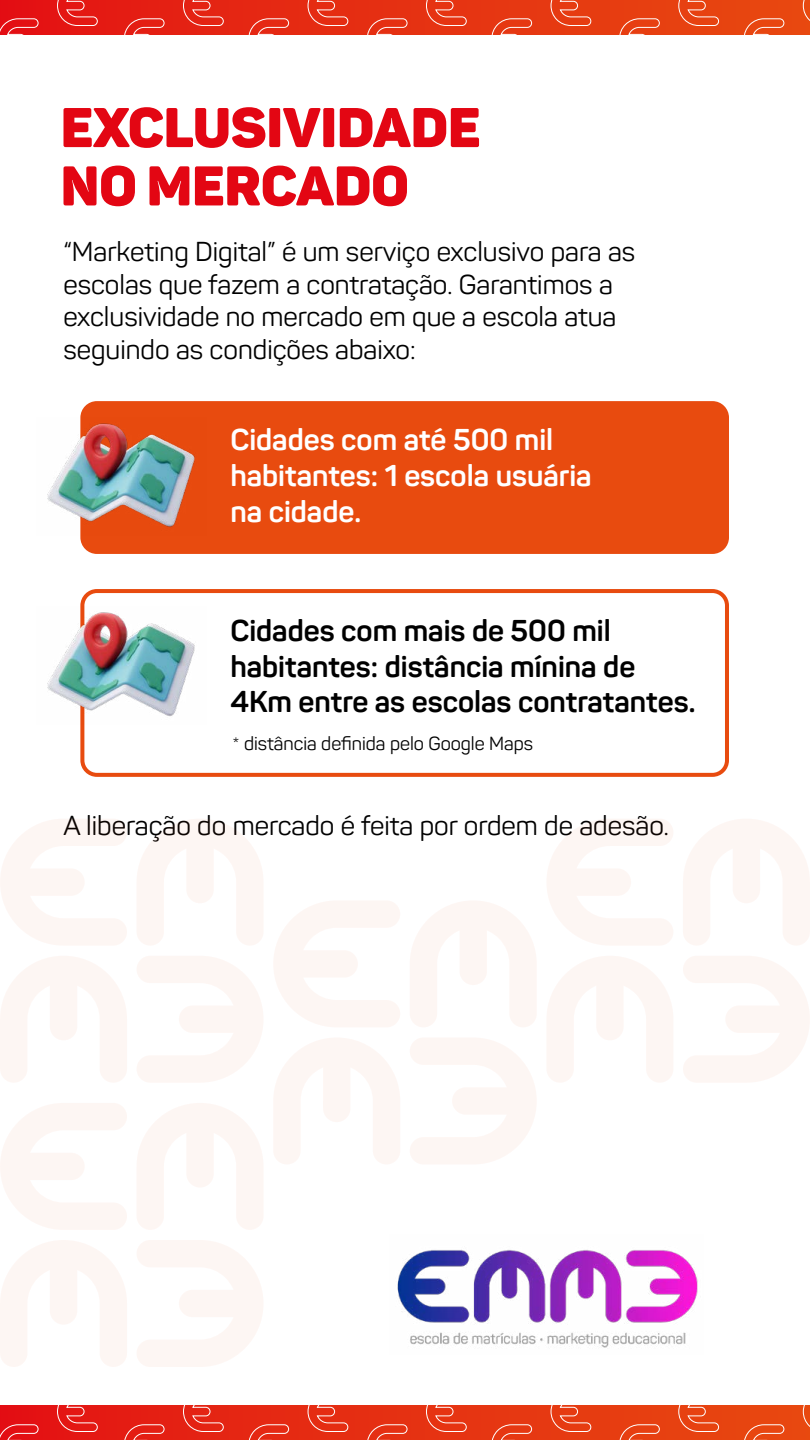
<style>
.page{position:relative;width:810px;height:1440px;background:#fff}
.page>*{position:absolute;margin:0;border:0;box-sizing:border-box;transform-origin:0 0}
.t1{font:900 55.05px/58.3px "Panton";color:#e30613}
.t2{font:700 29.7px/35.6px "Panton";color:#000}
.t3{font:700 29.7px/35.6px "Panton";color:#fff}
.t4{font:27px/32.4px "Panton";color:#000}
.t5{font:18.75px "Panton";color:#000}
</style>
<div class="page">
<div style="left:0;top:1406px;width:810px;height:34px;background:linear-gradient(to right,#e31414,#e84b10)"></div>
<svg style="left:803px;top:1406px;width:7px;height:26px"></svg>
<svg style="left:550px;top:1406px;width:42px;height:26px"></svg>
<svg style="left:307px;top:1406px;width:42px;height:26px"></svg>
<svg style="left:57px;top:1406px;width:41px;height:26px"></svg>
<svg style="left:678px;top:1406px;width:41px;height:26px"></svg>
<svg style="left:426px;top:1406px;width:41px;height:26px"></svg>
<svg style="left:183px;top:1406px;width:41px;height:26px"></svg>
<svg style="left:743px;top:1424px;width:42px;height:16px"></svg>
<svg style="left:491px;top:1424px;width:41px;height:16px"></svg>
<svg style="left:248px;top:1424px;width:41px;height:16px"></svg>
<svg style="left:0;top:1424px;width:39px;height:16px"></svg>
<svg style="left:619px;top:1424px;width:41px;height:16px"></svg>
<svg style="left:367px;top:1424px;width:41px;height:16px"></svg>
<svg style="left:124px;top:1424px;width:41px;height:16px"></svg>
<div style="left:0;top:0;width:810px;height:34px;background:linear-gradient(to right,#e31414,#e84b10)"></div>
<svg style="left:803px;top:0;width:7px;height:26px"></svg>
<svg style="left:550px;top:0;width:42px;height:26px"></svg>
<svg style="left:307px;top:0;width:42px;height:26px"></svg>
<svg style="left:57px;top:0;width:41px;height:26px"></svg>
<svg style="left:678px;top:0;width:41px;height:26px"></svg>
<svg style="left:426px;top:0;width:41px;height:26px"></svg>
<svg style="left:183px;top:0;width:41px;height:26px"></svg>
<svg style="left:743px;top:18px;width:42px;height:16px"></svg>
<svg style="left:491px;top:18px;width:41px;height:16px"></svg>
<svg style="left:248px;top:18px;width:41px;height:16px"></svg>
<svg style="left:0;top:18px;width:39px;height:16px"></svg>
<svg style="left:619px;top:18px;width:41px;height:16px"></svg>
<svg style="left:367px;top:18px;width:41px;height:16px"></svg>
<svg style="left:124px;top:18px;width:41px;height:16px"></svg>
<div style="left:82px;top:403px;width:645px;height:149px;background:#e84b0f;border-radius:15px"></div>
<div style="left:80px;top:401px;width:649px;height:153px;border:4px solid #e84b0f;border-radius:15px"></div>
<div style="left:80px;top:589px;width:649px;height:188px;border:4px solid #e84b0f;border-radius:15px"></div>
<img style="left:47px;top:418px;width:148px;height:117px">
<img style="left:47px;top:607px;width:148px;height:117px">
<img style="left:397px;top:1249px;width:301px;height:99px">
<svg style="left:0;top:819px;width:127px;height:126px"></svg>
<svg style="left:0;top:956px;width:127px;height:126px"></svg>
<svg style="left:137px;top:956px;width:126px;height:126px"></svg>
<svg style="left:137px;top:819px;width:126px;height:126px"></svg>
<svg style="left:274px;top:901px;width:126px;height:126px"></svg>
<svg style="left:274px;top:1038px;width:126px;height:126px"></svg>
<svg style="left:410px;top:1038px;width:126px;height:126px"></svg>
<svg style="left:410px;top:901px;width:126px;height:126px"></svg>
<svg style="left:547px;top:819px;width:126px;height:126px"></svg>
<svg style="left:547px;top:956px;width:126px;height:126px"></svg>
<svg style="left:683px;top:956px;width:127px;height:126px"></svg>
<svg style="left:683px;top:819px;width:127px;height:126px"></svg>
<svg style="left:0;top:1103px;width:127px;height:127px"></svg>
<svg style="left:0;top:1240px;width:127px;height:127px"></svg>
<svg style="left:137px;top:1240px;width:126px;height:127px"></svg>
<svg style="left:137px;top:1103px;width:126px;height:127px"></svg>
<h1 class="t1" style="left:61px;top:98px;width:421px">EXCLUSIVIDADE<br>NO MERCADO</h1>
<p class="t4" style="left:63px;top:236px;width:573px">“Marketing Digital” é um serviço exclusivo para as escolas que fazem a contratação. Garantimos a exclusividade no mercado em que a escola atua seguindo as condições abaixo:</p>
<p class="t3" style="left:230px;top:422px;width:363px">Cidades com até 500 mil habitantes: 1 escola usuária na cidade.</p>
<p class="t2" style="left:230px;top:613px;width:467px">Cidades com mais de 500 mil habitantes: distância mínina de<br>4Km entre as escolas contratantes.</p>
<p class="t5" style="left:233px;top:732px;width:302px">* distância definida pelo Google Maps</p>
<p class="t4" style="left:63px;top:809px;width:607px">A liberação do mercado é feita por ordem de adesão.</p>
</div>
